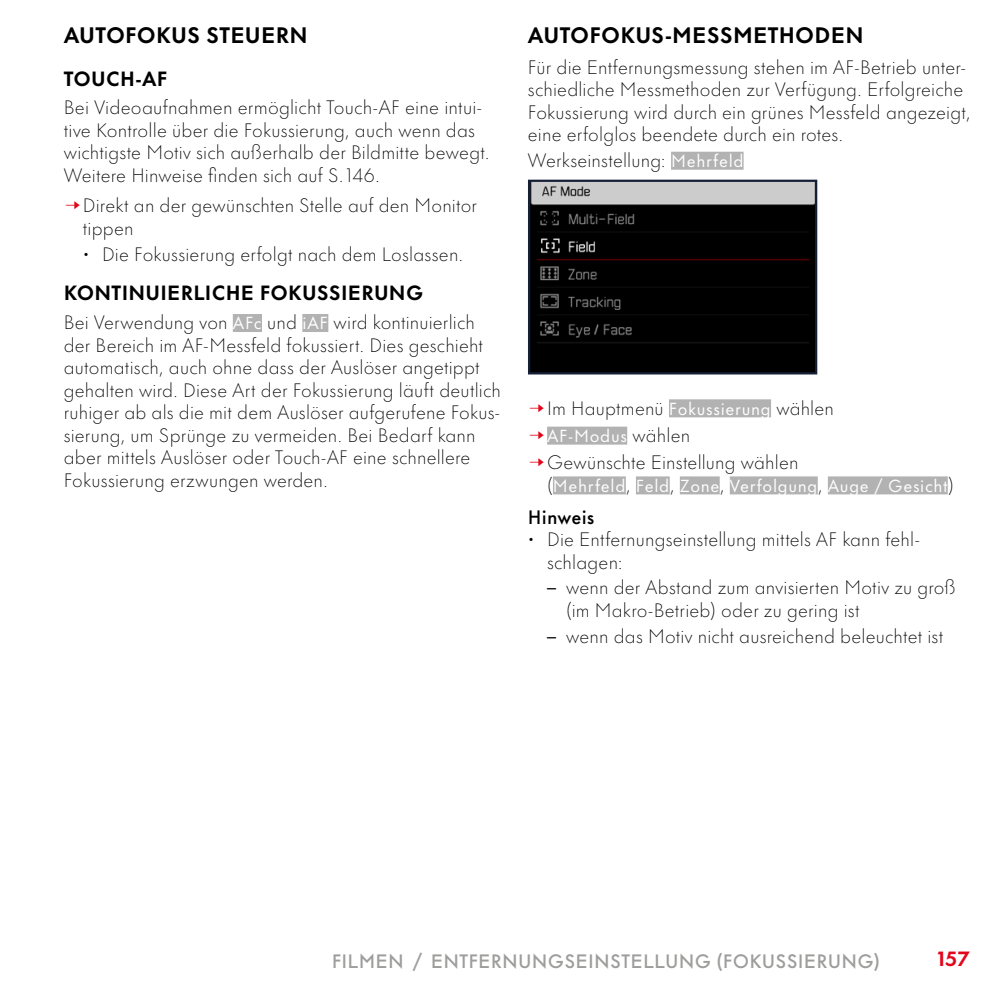
<style>
.page{position:relative;width:995px;height:995px;background:#fff}
.page>*{position:absolute;margin:0;border:0;box-sizing:border-box;transform-origin:0 0}
.Heading____Heading_02{font:700 20.7px "Futura Nowfor Leica Text";letter-spacing:.01em;color:#000}
.Heading____Heading_03{font:700 19.12px "Futura Nowfor Leica Text";letter-spacing:.015em;color:#000}
.t1{font:700 19.12px "Futura Nowfor Leica Text";color:#e3051b}
.Text____Body_Text{font:300 18px/22.5px "Futura Nowfor Leica Text";letter-spacing:.01em;color:#000}
.t2{font:500 18px "Futura Nowfor Leica Text";letter-spacing:.015em;color:#9d9d9c}
.Heading____Note_Heading{font:500 18px "Futura Nowfor Leica Text";letter-spacing:.005em;color:#000}
.Text____Einzug_3_mm{font:16.2px "Futura Nowfor Leica Text";letter-spacing:.04em;color:#fff}
.s1{color:#e3051b}
.s2{font-weight:400;font-size:16.2px;color:#fff}
.s3{font-weight:300;font-size:18px;color:#e3051b}
.s4{font-weight:300;font-size:18px;color:#000}
.s5{font-weight:400}
</style>
<div class="page">
<div style="left:233px;top:314px;width:29px;height:18px;background:#b3b2b2"></div>
<div style="left:302px;top:314px;width:26px;height:18px;background:#b3b2b2"></div>
<div style="left:671px;top:152px;width:73px;height:18px;background:#b3b2b2"></div>
<div style="left:669px;top:399px;width:102px;height:18px;background:#b3b2b2"></div>
<div style="left:547px;top:427px;width:80px;height:18px;background:#b3b2b2"></div>
<div style="left:553px;top:476px;width:73px;height:18px;background:#b3b2b2"></div>
<div style="left:636px;top:476px;width:34px;height:18px;background:#b3b2b2"></div>
<div style="left:680px;top:476px;width:40px;height:18px;background:#b3b2b2"></div>
<div style="left:730px;top:476px;width:88px;height:18px;background:#b3b2b2"></div>
<div style="left:828px;top:476px;width:120px;height:18px;background:#b3b2b2"></div>
<img style="left:531px;top:183px;width:283px;height:188px">
<div style="left:528px;top:180px;width:289px;height:194px;border:2px solid #151f36"></div>
<p class="Heading____Heading_02" style="left:64px;top:17px;width:246px">AUTOFOKUS STEUERN</p>
<p class="Heading____Heading_03" style="left:64px;top:62px;width:105px">TOUCH-AF</p>
<p class="Text____Body_Text" style="left:64px;top:96px;width:427px">Bei Videoaufnahmen ermöglicht Touch-AF eine intui&shy;tive Kontrolle über die Fokussierung, auch wenn das wichtigste Motiv sich außerhalb der Bildmitte bewegt.<br>Weitere Hinweise finden sich auf S. 146.</p>
<p class="Text____Body_Text" style="left:83px;top:194px;width:396px;text-indent:-19px"><span class="s1">→</span>Direkt an der gewünschten Stelle auf den Monitor tippen</p>
<p class="Text____Body_Text" style="left:83px;top:242px;width:382px">• Die Fokussierung erfolgt nach dem Loslassen.</p>
<p class="Heading____Heading_03" style="left:64px;top:277px;width:361px">KONTINUIERLICHE FOKUSSIERUNG</p>
<p class="Text____Body_Text" style="left:64px;top:310px;width:439px">Bei Verwendung von <span class="s2">AFc</span> und <span class="s2">iAF</span> wird kontinuierlich der Bereich im AF-Messfeld fokussiert. Dies geschieht automatisch, auch ohne dass der Auslöser angetippt gehalten wird. Diese Art der Fokussierung läuft deutlich ruhiger ab als die mit dem Auslöser aufgerufene Fokus&shy;sierung, um Sprünge zu vermeiden. Bei Bedarf kann aber mittels Auslöser oder Touch-AF eine schnellere Fokussierung erzwungen werden.</p>
<p class="Heading____Heading_02" style="left:528px;top:17px;width:337px">AUTOFOKUS-MESSMETHODEN</p>
<p class="Text____Body_Text" style="left:528px;top:55px;width:444px">Für die Entfernungsmessung stehen im AF-Betrieb unter&shy;schiedliche Messmethoden zur Verfügung. Erfolgreiche Fokussierung wird durch ein grünes Messfeld angezeigt, eine erfolglos beendete durch ein rotes.</p>
<p class="Text____Body_Text" style="left:528px;top:148px;width:217px">Werkseinstellung: <span class="s2">Mehrfeld</span></p>
<p class="Text____Body_Text" style="left:528px;top:396px;width:307px"><span class="s1">→</span>Im Hauptmenü <span class="s2">Fokussierung</span> wählen</p>
<p class="Text____Einzug_3_mm" style="left:528px;top:423px;width:164px"><span class="s3">→</span>AF-Modus <span class="s4">wählen</span></p>
<p class="Text____Body_Text" style="left:528px;top:450px;width:272px"><span class="s1">→</span>Gewünschte Einstellung wählen</p>
<p class="Text____Einzug_3_mm" style="left:547px;top:473px;width:408px"><span class="s4">(</span>Mehrfeld<span class="s4">,</span> Feld<span class="s4">,</span> Zone<span class="s4">,</span> Verfolgung<span class="s4">,</span> Auge / Gesicht<span class="s4">)</span></p>
<p class="Heading____Note_Heading" style="left:528px;top:502px;width:68px">Hinweis</p>
<p class="Text____Body_Text" style="left:547px;top:527px;width:374px;text-indent:-19px">• Die Entfernungseinstellung mittels AF kann fehl&shy;schlagen:</p>
<p class="Text____Body_Text" style="left:566px;top:576px;width:391px;text-indent:-19px"><span class="s5">–</span> wenn der Abstand zum anvisierten Motiv zu groß (im Makro-Betrieb) oder zu gering ist</p>
<p class="Text____Body_Text" style="left:547px;top:624px;width:398px"><span class="s5">–</span> wenn das Motiv nicht ausreichend beleuchtet ist</p>
<p class="t2" style="left:332px;top:947px;width:550px">FILMEN / ENTFERNUNGSEINSTELLUNG (FOKUSSIERUNG)</p>
<p class="t1" style="left:938px;top:943px;width:33px">157</p>
</div>
